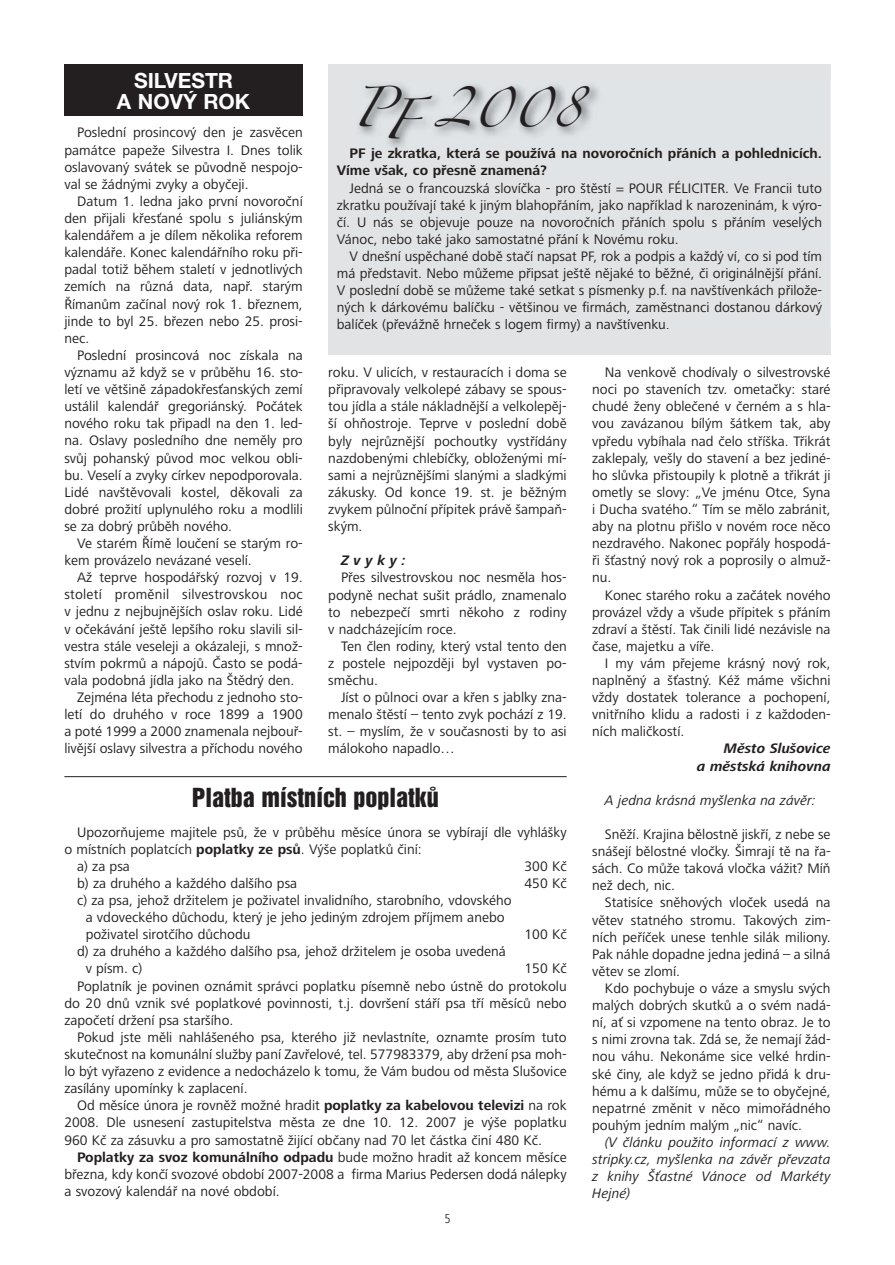
<style>
.page{position:relative;width:895px;height:1265px;background:#fff}
.page>*{position:absolute;margin:0;border:0;box-sizing:border-box;transform-origin:0 0}
.t1{font:36px "Zapfino";color:#231f20}
.t2{font:24px "Helvetica Inserat CE";color:#231f20}
.t3{font:700 21px/21px "Helvetica Neue CE";color:#fff;text-align:center}
.t4{font:14.25px/17.1px "Frutiger Next LTCE";color:#231f20;text-align:justify}
.t5{font:700 14.25px "Frutiger Next LTCE";color:#231f20}
.t6{font:italic 14.25px/17.1px "Frutiger Next LTCE";color:#231f20;text-align:justify}
.t7{font:italic 700 14.25px/17.1px "Frutiger Next LTCE";color:#231f20;text-align:right}
.t8{font:300 condensed 13.5px "Frutiger Next LTCE";color:#231f20}
.s1{font-weight:700}
.s2{font-weight:400}
</style>
<div class="page">
<div style="left:328px;top:64px;width:502px;height:291px;background:#e2e3e4"></div>
<div style="left:64px;top:64px;width:238px;height:51px;background:#231f20"></div>
<img style="left:358px;top:82px;width:473px;height:246px">
<img style="left:358px;top:148px;width:463px;height:14px">
<img style="left:358px;top:165px;width:188px;height:13px">
<img style="left:358px;top:180px;width:463px;height:16px">
<img style="left:358px;top:199px;width:463px;height:14px">
<img style="left:358px;top:216px;width:463px;height:14px">
<img style="left:358px;top:234px;width:320px;height:13px">
<img style="left:358px;top:251px;width:463px;height:13px">
<img style="left:358px;top:268px;width:463px;height:13px">
<img style="left:358px;top:285px;width:463px;height:13px">
<img style="left:358px;top:302px;width:463px;height:13px">
<img style="left:358px;top:319px;width:311px;height:9px">
<hr style="left:64px;top:776px;width:502px;height:1px;background:#231f20">
<h3 class="t3" style="left:117px;top:72px;width:135px">SILVESTR<br>A NOVÝ ROK</h3>
<h1 class="t1" style="left:352px;top:93px;width:230px">PF 2008</h1>
<p class="t4" style="left:64px;top:126px;width:240px;text-indent:13px">Poslední prosincový den je zasvěcen památce papeže Silvestra I. Dnes tolik oslavovaný svátek se původně nespojo&shy;val se žádnými zvyky a obyčeji.</p>
<p class="t4" style="left:64px;top:194px;width:240px;text-indent:13px">Datum 1. ledna jako první novoroční den přijali křesťané spolu s juliánským kalendářem a je dílem několika reforem kalendáře. Konec kalendářního roku při&shy;padal totiž během staletí v jednotlivých zemích na různá data, např. starým Římanům začínal nový rok 1. březnem, jinde to byl 25. březen nebo 25. prosi&shy;nec.</p>
<p class="t4" style="left:64px;top:348px;width:240px;text-indent:13px">Poslední prosincová noc získala na významu až když se v průběhu 16. sto&shy;letí ve většině západokřesťanských zemí ustálil kalendář gregoriánský. Počátek nového roku tak připadl na den 1. led&shy;na. Oslavy posledního dne neměly pro svůj pohanský původ moc velkou obli&shy;bu. Veselí a zvyky církev nepodporovala.<br>Lidé navštěvovali kostel, děkovali za dobré prožití uplynulého roku a modlili se za dobrý průběh nového.</p>
<p class="t4" style="left:64px;top:536px;width:240px;text-indent:13px">Ve starém Římě loučení se starým ro&shy;kem provázelo nevázané veselí.</p>
<p class="t4" style="left:77px;top:570px;width:227px">Až teprve hospodářský rozvoj v 19.</p>
<p class="t4" style="left:64px;top:587px;width:240px">století proměnil silvestrovskou noc</p>
<p class="t4" style="left:64px;top:604px;width:240px">v jednu z nejbujnějších oslav roku. Lidé</p>
<p class="t4" style="left:64px;top:621px;width:240px">v očekávání ještě lepšího roku slavili sil-</p>
<p class="t4" style="left:64px;top:639px;width:240px">vestra stále veseleji a okázaleji, s množ-</p>
<p class="t4" style="left:64px;top:656px;width:240px">stvím pokrmů a nápojů. Často se podá-</p>
<p class="t4" style="left:64px;top:673px;width:231px">vala podobná jídla jako na Štědrý den.</p>
<p class="t4" style="left:77px;top:690px;width:227px">Zejména léta přechodu z jednoho sto-</p>
<p class="t4" style="left:64px;top:707px;width:240px">letí do druhého v roce 1899 a 1900</p>
<p class="t4" style="left:64px;top:724px;width:240px">a poté 1999 a 2000 znamenala nejbouř-</p>
<p class="t4" style="left:64px;top:741px;width:240px">livější oslavy silvestra a příchodu nového</p>
<p class="t5" style="left:349px;top:148px;width:473px">PF je zkratka, která se používá na novoročních přáních a pohlednicích.</p>
<p class="t5" style="left:336px;top:165px;width:211px">Víme však, co přesně znamená?</p>
<p class="t4" style="left:336px;top:181px;width:486px;text-align:left;text-indent:13px">Jedná se o francouzská slovíčka - pro štěstí = POUR FÉLICITER. Ve Francii tuto zkratku používají také k jiným blahopřáním, jako například k narozeninám, k výro&shy;čí.<br>Vánoc, nebo také jako samostatné přání k Novému roku.</p>
<p class="t4" style="left:336px;top:266px;width:486px">má představit. Nebo můžeme připsat ještě nějaké to běžné, či originálnější přání.<br>V poslední době se můžeme také setkat s písmenky p.f. na navštívenkách přilože&shy;ných k dárkovému balíčku - většinou ve firmách, zaměstnanci dostanou dárkový balíček (převážně hrneček s logem firmy) a navštívenku.</p>
<p class="t4" style="left:357px;top:215px;width:466px">U nás se objevuje pouze na novoročních přáních spolu s přáním veselých</p>
<p class="t4" style="left:349px;top:249px;width:474px">V dnešní uspěchané době stačí napsat PF, rok a podpis a každý ví, co si pod tím</p>
<p class="t4" style="left:592px;top:365px;width:240px;text-indent:13px">Na venkově chodívaly o silvestrovské noci po staveních tzv. ometačky: staré chudé ženy oblečené v černém a s hla&shy;vou zavázanou bílým šátkem tak, aby vpředu vybíhala nad čelo stříška. Třikrát zaklepaly, vešly do stavení a bez jediné&shy;ho slůvka přistoupily k plotně a třikrát ji ometly se slovy: „Ve jménu Otce, Syna i Ducha svatého.“ Tím se mělo zabránit, aby na plotnu přišlo v novém roce něco nezdravého. Nakonec popřály hospodá&shy;ři šťastný nový rok a poprosily o almuž&shy;nu.</p>
<p class="t4" style="left:592px;top:587px;width:240px;text-indent:13px">Konec starého roku a začátek nového provázel vždy a všude přípitek s přáním zdraví a štěstí. Tak činili lidé nezávisle na čase, majetku a víře.</p>
<p class="t4" style="left:592px;top:656px;width:240px;text-indent:13px">I my vám přejeme krásný nový rok, naplněný a šťastný. Kéž máme všichni vždy dostatek tolerance a pochopení, vnitřního klidu a radosti i z každoden&shy;ních maličkostí.</p>
<p class="t7" style="left:696px;top:741px;width:135px">Město Slušovice<br>a městská knihovna</p>
<p class="t6" style="left:604px;top:793px;width:212px">A jedna krásná myšlenka na závěr:</p>
<p class="t4" style="left:592px;top:827px;width:240px;text-indent:13px">Sněží. Krajina bělostně jiskří, z nebe se snášejí bělostné vločky. Šimrají tě na řa&shy;sách. Co může taková vločka vážit? Míň než dech, nic.</p>
<p class="t4" style="left:592px;top:895px;width:240px;text-indent:13px">Statisíce sněhových vloček usedá na větev statného stromu. Takových zim&shy;ních peříček unese tenhle silák miliony.<br>Pak náhle dopadne jedna jediná – a silná větev se zlomí.</p>
<p class="t4" style="left:592px;top:981px;width:240px;text-indent:13px">Kdo pochybuje o váze a smyslu svých malých dobrých skutků a o svém nadá&shy;ní, ať si vzpomene na tento obraz. Je to s nimi zrovna tak. Zdá se, že nemají žád&shy;nou váhu. Nekonáme sice velké hrdin&shy;ské činy, ale když se jedno přidá k dru&shy;hému a k dalšímu, může se to obyčejné, nepatrné změnit v něco mimořádného pouhým jedním malým „nic“ navíc.</p>
<p class="t6" style="left:592px;top:1135px;width:240px;text-indent:13px">(V článku použito informací z www. stripky.cz, myšlenka na závěr převzata z knihy Šťastné Vánoce od Markéty Hejné)</p>
<p class="t4" style="left:328px;top:365px;width:240px">roku. V ulicích, v restauracích i doma se připravovaly velkolepé zábavy se spous&shy;tou jídla a stále nákladnější a velkolepěj&shy;ší ohňostroje. Teprve v poslední době byly nejrůznější pochoutky vystřídány nazdobenými chlebíčky, obloženými mí&shy;sami a nejrůznějšími slanými a sladkými zákusky. Od konce 19. st. je běžným zvykem půlnoční přípitek právě šampaň&shy;ským.</p>
<p class="t7" style="left:341px;top:553px;width:66px">Z v y k y :</p>
<p class="t4" style="left:328px;top:570px;width:240px;text-indent:13px">Přes silvestrovskou noc nesměla hos&shy;podyně nechat sušit prádlo, znamenalo to nebezpečí smrti někoho z rodiny v nadcházejícím roce.</p>
<p class="t4" style="left:328px;top:639px;width:240px;text-indent:13px">Ten člen rodiny, který vstal tento den z postele nejpozději byl vystaven po&shy;směchu.</p>
<p class="t4" style="left:328px;top:690px;width:240px;text-indent:13px">Jíst o půlnoci ovar a křen s jablky zna&shy;menalo štěstí – tento zvyk pochází z 19. st. – myslím, že v současnosti by to asi málokoho napadlo…</p>
<h2 class="t2" style="left:192px;top:787px;width:248px">Platba místních poplatků</h2>
<p class="t4" style="left:77px;top:824px;width:490px">Upozorňujeme majitele psů, že v průběhu měsíce února se vybírají dle vyhlášky</p>
<p class="t4" style="left:64px;top:841px;width:358px">o místních poplatcích <span class="s1">poplatky ze psů</span>. Výše poplatků činí:</p>
<p class="t4" style="left:77px;top:859px;width:54px">a) za psa</p>
<p class="t4" style="left:524px;top:859px;width:44px">300 Kč</p>
<p class="t4" style="left:77px;top:876px;width:221px">b) za druhého a každého dalšího psa</p>
<p class="t4" style="left:524px;top:876px;width:44px">450 Kč</p>
<p class="t4" style="left:86px;top:893px;width:427px;text-align:left;text-indent:-8px">c) za psa, jehož držitelem je poživatel invalidního, starobního, vdovského a vdoveckého důchodu, který je jeho jediným zdrojem příjmem anebo poživatel sirotčího důchodu</p>
<p class="t4" style="left:524px;top:927px;width:44px">100 Kč</p>
<p class="t4" style="left:86px;top:944px;width:421px;text-indent:-8px">d) za druhého a každého dalšího psa, jehož držitelem je osoba uvedená v písm. c)</p>
<p class="t4" style="left:524px;top:961px;width:44px">150 Kč</p>
<p class="t4" style="left:77px;top:978px;width:490px">Poplatník je povinen oznámit správci poplatku písemně nebo ústně do protokolu</p>
<p class="t4" style="left:64px;top:995px;width:503px">do 20 dnů vznik své poplatkové povinnosti, t.j. dovršení stáří psa tří měsíců nebo</p>
<p class="t4" style="left:64px;top:1012px;width:170px">započetí držení psa staršího.</p>
<p class="t4" style="left:77px;top:1030px;width:490px">Pokud jste měli nahlášeného psa, kterého již nevlastníte, oznamte prosím tuto</p>
<p class="t4" style="left:64px;top:1047px;width:503px">skutečnost na komunální služby paní Zavřelové, tel. 577983379, aby držení psa moh-</p>
<p class="t4" style="left:64px;top:1064px;width:503px">lo být vyřazeno z evidence a nedocházelo k tomu, že Vám budou od města Slušovice</p>
<p class="t4" style="left:64px;top:1081px;width:185px">zasílány upomínky k zaplacení.</p>
<p class="t4" style="left:77px;top:1098px;width:490px">Od měsíce února je rovněž možné hradit <span class="s1">poplatky za kabelovou televizi</span> na rok</p>
<p class="t4" style="left:64px;top:1115px;width:503px">2008. Dle usnesení zastupitelstva města ze dne 10. 12. 2007 je výše poplatku</p>
<p class="t4" style="left:64px;top:1132px;width:479px">960 Kč za zásuvku a pro samostatně žijící občany nad 70 let částka činí 480 Kč.</p>
<p class="t5" style="left:77px;top:1151px;width:490px">Poplatky za svoz komunálního odpadu <span class="s2">bude možno hradit až koncem měsíce</span></p>
<p class="t4" style="left:64px;top:1166px;width:503px">března, kdy končí svozové období 2007-2008 a firma Marius Pedersen dodá nálepky</p>
<p class="t4" style="left:64px;top:1183px;width:217px">a svozový kalendář na nové období.</p>
<p class="t8" style="left:444px;top:1213px;width:8px">5</p>
</div>
